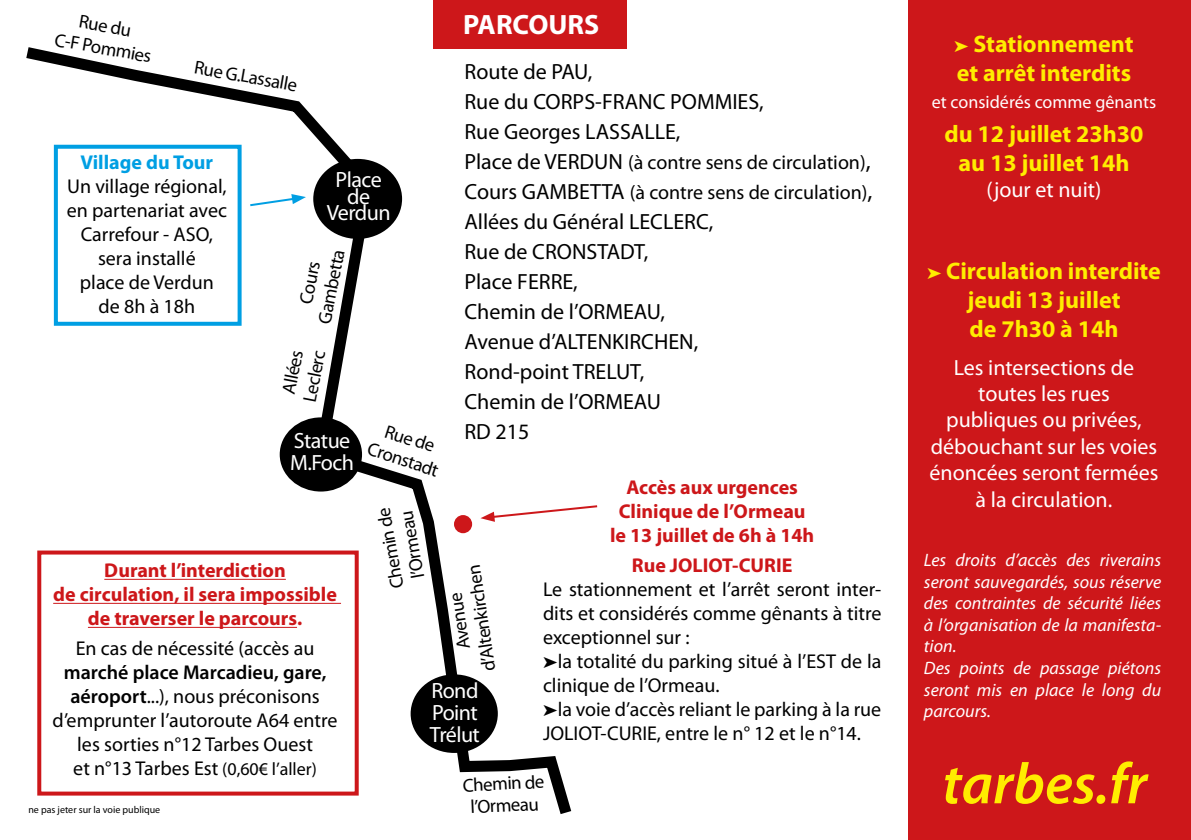
<style>
.page{position:relative;width:1191px;height:840px;background:#fff}
.page>*{position:absolute;margin:0;border:0;box-sizing:border-box;transform-origin:0 0}
.t1{font:italic 600 58px "Myriad Pro";color:#ffed00}
.t2{font:700 28px "Myriad Pro";color:#fff}
.t3{font:700 24px/28.8px "Myriad Pro";color:#ffed00;text-align:right}
.t4{font:22px/30px "Myriad Pro";color:#000}
.t5{font:22px/26.4px "Myriad Pro";color:#fff;text-align:justify}
.t6{font:22px/16.6px "Myriad Pro";letter-spacing:-.025em;color:#fff;text-align:center}
.t7{font:20px/24px "Myriad Pro";color:#000}
.t8{font:700 20px/24px "Myriad Pro";color:#cd171a;text-align:center}
.t9{font:700 20px "Myriad Pro";color:#009fe3}
.t10{font:18.8px/22px "Myriad Pro";color:#000;text-align:center}
.t11{font:italic 18px/21.6px "Myriad Pro";color:#fff}
.t12{font:18px "Myriad Pro";color:#fff}
.t13{font:10px "Myriad Pro";color:#000}
.s1{font-size:22px}
.s2{font-size:24px}
.s3{font-weight:600}
.s4{font-size:18px}
</style>
<div class="page">
<div style="left:313px;top:159px;width:89px;height:80px;background:#000;border-radius:50%"></div>
<svg style="left:26px;top:47px;width:341px;height:137px"></svg>
<svg style="left:306px;top:216px;width:266px;height:598px"></svg>
<div style="left:280px;top:417px;width:82px;height:74px;background:#000;border-radius:50%"></div>
<div style="left:410px;top:674px;width:88px;height:78px;background:#000;border-radius:50%"></div>
<div style="left:908px;top:0;width:283px;height:839px;background:#cd171a"></div>
<div style="left:454px;top:514px;width:18px;height:19px;background:#cd171a;border-radius:50%"></div>
<svg style="left:480px;top:504px;width:118px;height:17px"></svg>
<div style="left:434px;top:0;width:193px;height:49px;background:#cd171a"></div>
<hr style="left:104px;top:578px;width:182px;height:1px;background:#cd171a">
<hr style="left:53px;top:602px;width:288px;height:1px;background:#cd171a">
<hr style="left:88px;top:626px;width:209px;height:1px;background:#cd171a">
<div style="left:37px;top:550px;width:322px;height:245px;border:4px solid #cd171a"></div>
<div style="left:54px;top:145px;width:188px;height:180px;border:4px solid #009fe3"></div>
<svg style="left:250px;top:194px;width:56px;height:13px"></svg>
<svg style="left:543px;top:656px;width:14px;height:11px"></svg>
<svg style="left:543px;top:704px;width:14px;height:11px"></svg>
<h2 class="t2" style="left:463px;top:6px;width:138px">PARCOURS</h2>
<p class="t10" style="left:61px;top:6px;width:99px;rotate:10deg">Rue du<br>C-F Pommies</p>
<p class="t10" style="left:196px;top:56px;width:106px;rotate:10deg">Rue G.Lassalle</p>
<p class="t4" style="left:464px;top:56px;width:301px">Route de PAU,<br>Rue du CORPS-FRANC POMMIES,<br>Rue Georges LASSALLE,</p>
<p class="t7" style="left:464px;top:147px;width:409px;line-height:30px"><span class="s1">Place de VERDUN</span> (à contre sens de circulation)<span class="s2">,<br></span><span class="s1">Cours GAMBETTA</span> (à contre sens de circulation)<span class="s2">,</span></p>
<p class="t4" style="left:464px;top:206px;width:250px">Allées du Général LECLERC,<br>Rue de CRONSTADT,<br>Place FERRE,<br>Chemin de l’ORMEAU,<br>Avenue d’ALTENKIRCHEN,<br>Rond-point TRELUT,<br>Chemin de l’ORMEAU<br>RD 215</p>
<p class="t9" style="left:81px;top:149px;width:134px">Village du Tour</p>
<p class="t7" style="left:67px;top:174px;width:162px;text-align:center">Un village régional, en partenariat avec<br>Carrefour - ASO, sera installé<br>place de Verdun<br>de 8h à 18h</p>
<p class="t6" style="left:327px;top:171px;width:65px">Place de<br>Verdun</p>
<p class="t10" style="left:291px;top:317px;width:77px;rotate:-79deg">Cours<br>Gambetta</p>
<p class="t10" style="left:277px;top:395px;width:53px;text-align:left;rotate:-79deg">Allées<br>Leclerc</p>
<p class="t10" style="left:378px;top:416px;width:75px;rotate:18deg">Rue de<br>Cronstadt</p>
<p class="t10" style="left:386px;top:590px;width:83px;rotate:-100deg">Chemin de l’Ormeau</p>
<p class="t6" style="left:290px;top:428px;width:65px;line-height:22px;text-align:left">Statue<br>M.Foch</p>
<p class="t8" style="left:610px;top:474px;width:206px">Accès aux urgences<br>Clinique de l’Ormeau le 13 juillet de 6h à 14h</p>
<p class="t8" style="left:632px;top:552px;width:162px">Rue JOLIOT-CURIE</p>
<p class="t7" style="left:543px;top:576px;width:340px;text-align:justify">Le stationnement et l’arrêt seront inter&shy;dits et considérés comme gênants à titre exceptionnel sur :</p>
<p class="t7" style="left:543px;top:648px;width:340px;text-indent:15px">la totalité du parking situé à l’EST de la clinique de l’Ormeau.</p>
<p class="t7" style="left:543px;top:696px;width:340px;text-indent:15px">la voie d’accès reliant le parking à la rue<br>JOLIOT-CURIE, entre le n° 12 et le n°14.</p>
<p class="t8" style="left:53px;top:557px;width:285px">Durant l’interdiction<br>de circulation, il sera impossible de traverser le parcours.</p>
<p class="t7" style="left:76px;top:635px;width:240px">En cas de nécessité (accès au</p>
<p class="t7" style="left:53px;top:659px;width:286px;text-align:center"><span class="s3">marché place Marcadieu, gare, aéroport</span>...), nous préconisons d’emprunter l’autoroute A64 entre les sorties n°12 Tarbes Ouest<br>et n°13 Tarbes Est <span class="s4">(0,60€ l’aller)</span></p>
<p class="t10" style="left:456px;top:675px;width:108px;rotate:-98deg">Avenue d’Altenkirchen</p>
<p class="t5" style="left:430px;top:679px;width:51px;line-height:22px">Rond Point Trélut</p>
<p class="t10" style="left:462px;top:773px;width:83px;rotate:-3deg">Chemin de l’Ormeau</p>
<p class="t13" style="left:28px;top:803px;width:133px">ne pas jeter sur la voie publique</p>
<p class="t3" style="left:956px;top:29px;width:178px">Stationnement et arrêt interdits</p>
<p class="t12" style="left:932px;top:90px;width:226px">et considérés comme gênants</p>
<p class="t3" style="left:944px;top:119px;width:201px;text-align:center">du 12 juillet 23h30 au 13 juillet 14h</p>
<p class="t5" style="left:986px;top:176px;width:116px">(jour et nuit)</p>
<p class="t3" style="left:967px;top:256px;width:195px;text-align:left;text-indent:-21px">Circulation interdite jeudi 13 juillet<br>de 7h30 à 14h</p>
<p class="t5" style="left:929px;top:353px;width:231px;text-align:center">Les intersections de toutes les rues<br>publiques ou privées, débouchant sur les voies énoncées seront fermées à la circulation.</p>
<p class="t11" style="left:924px;top:548px;width:239px">Les droits d’accès des riverains seront sauvegardés, sous réserve des contraintes de sécurité liées à l’organisation de la manifesta&shy;tion.<br>Des points de passage piétons seront mis en place le long du parcours.</p>
<h1 class="t1" style="left:942px;top:746px;width:206px">tarbes.fr</h1>
</div>
